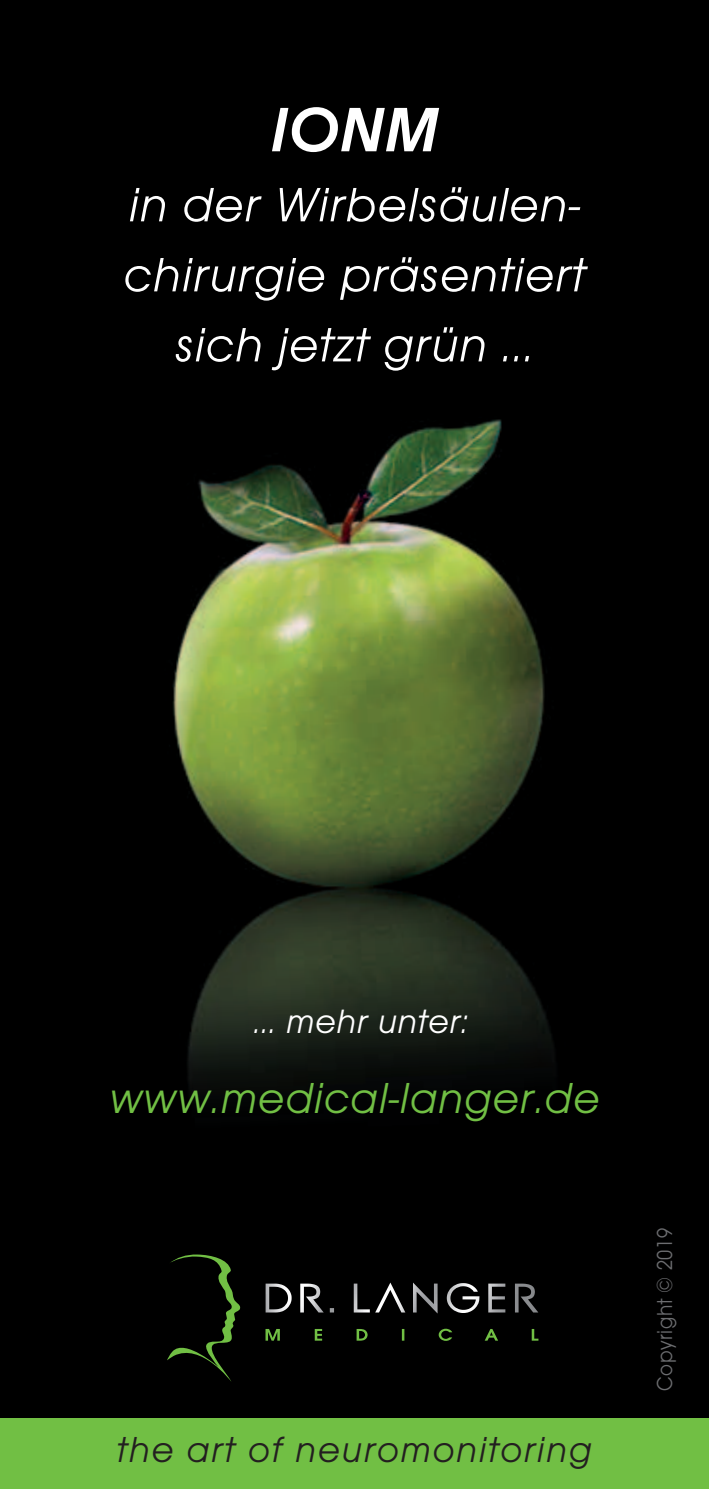
<style>
.page{position:relative;width:709px;height:1489px;background:#fff}
.page>*{position:absolute;margin:0;border:0;box-sizing:border-box;transform-origin:0 0}
.t1{font:italic 600 65px "Avant Garde Gothic Itc T";color:#fff}
.t2{font:italic 50px/70px "Avant Garde Gothic Itc T";letter-spacing:.025em;color:#fff;text-align:center}
.t3{font:italic 45px "Avant Garde Gothic Itc T";letter-spacing:.025em;color:#71bf44}
.t4{font:italic 37.5px "Avant Garde Gothic Itc T";letter-spacing:.05em;color:#231f20}
.t5{font:italic 35px "Avant Garde Gothic Itc T";letter-spacing:.025em;color:#fff}
.t6{font:22.5px "Avant Garde Gothic Itc T";letter-spacing:.03em;color:#6c6d70;scale:.9 1}
</style>
<div class="page">
<div style="left:0;top:0;width:709px;height:1488px;background:#000"></div>
<img style="left:173px;top:419px;width:381px;height:922px">
<svg style="left:265px;top:1328px;width:273px;height:12px"></svg>
<svg style="left:167px;top:1254px;width:74px;height:127px"></svg>
<img style="left:300px;top:1282px;width:238px;height:31px">
<div style="left:0;top:1417px;width:709px;height:71px;background:#71bf44"></div>
<h1 class="t1" style="left:271px;top:92px;width:168px">IONM</h1>
<p class="t2" style="left:124px;top:169px;width:463px">in der Wirbelsäulen&shy;chirurgie präsentiert sich jetzt grün ...</p>
<p class="t5" style="left:254px;top:1000px;width:215px">... mehr unter:</p>
<p class="t3" style="left:109px;top:1071px;width:492px">www.medical-langer.de</p>
<p class="t4" style="left:117px;top:1427px;width:476px">the art of neuromonitoring</p>
<p class="t6" style="left:651px;top:1390px;width:182px;rotate:-90deg">Copyright © 2019</p>
</div>
